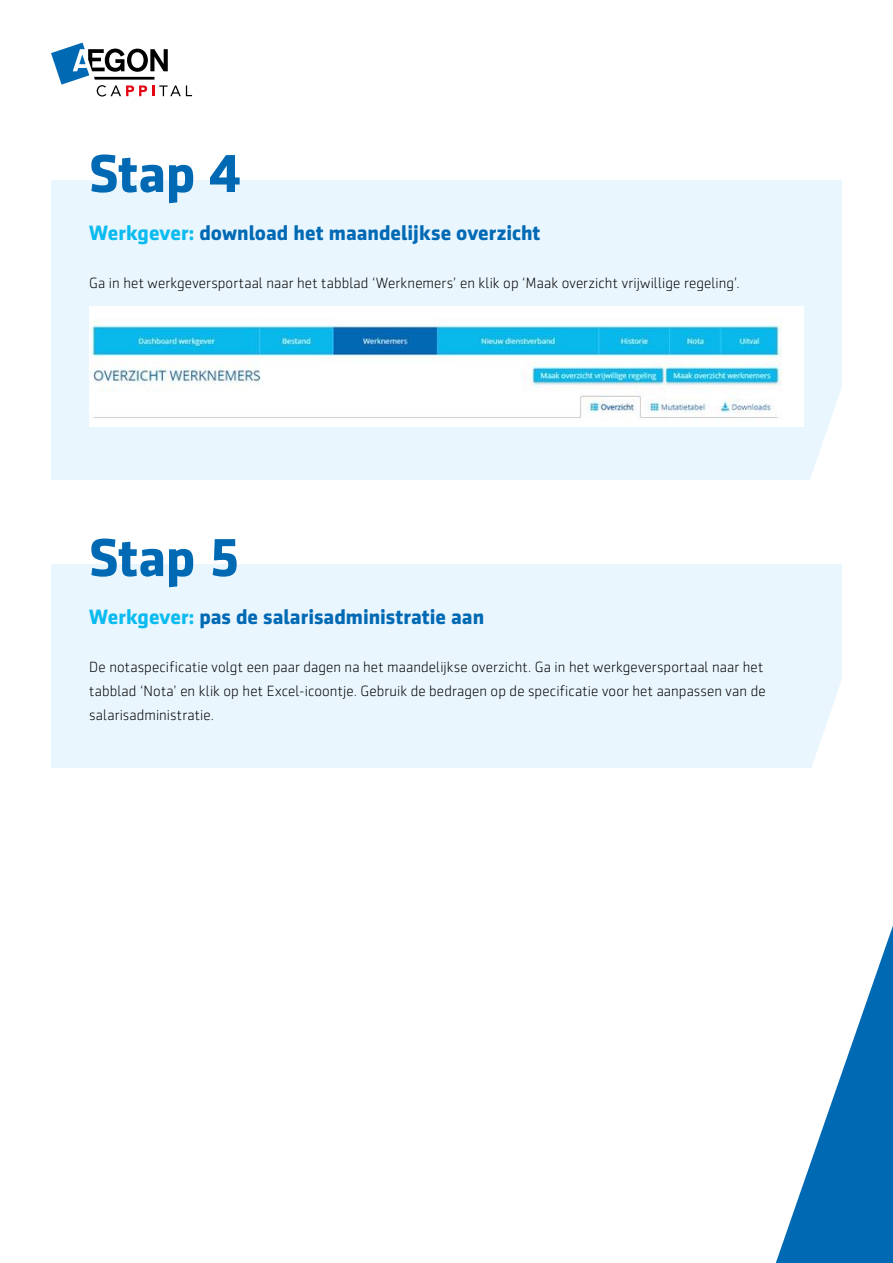
<style>
.page{position:relative;width:893px;height:1263px;background:#fff}
.page>*{position:absolute;margin:0;border:0;box-sizing:border-box;transform-origin:0 0}
.Heading{font:700 54px "Sentico Sans DT";color:#0069b4}
.BODY_kopje_niveau_1{font:700 21px "Sentico Sans DT";color:#0069b4}
.BODY_platte_tekst{font:300 15px/24px "Sentico Sans DT";letter-spacing:.01em;color:#000}
.s1{color:#0bbbef}
</style>
<div class="page">
<svg style="left:51px;top:43px;width:141px;height:54px"></svg>
<svg style="left:776px;top:926px;width:117px;height:337px"></svg>
<div style="left:51px;top:181px;width:791px;height:299px;background:#e9f6fe"></div>
<div style="left:51px;top:565px;width:791px;height:203px;background:#e9f6fe"></div>
<img style="left:89px;top:306px;width:715px;height:120px">
<svg style="left:795px;top:379px;width:47px;height:101px"></svg>
<svg style="left:812px;top:680px;width:30px;height:88px"></svg>
<p class="Heading" style="left:89px;top:142px;width:153px">Stap 4</p>
<p class="BODY_kopje_niveau_1" style="left:89px;top:221px;width:453px"><span class="s1">Werkgever:</span> download het maandelijkse overzicht</p>
<p class="BODY_platte_tekst" style="left:89px;top:271px;width:652px">Ga in het werkgeversportaal naar het tabblad ‘Werknemers’ en klik op ‘Maak overzicht vrijwillige regeling’.</p>
<p class="Heading" style="left:89px;top:526px;width:153px">Stap 5</p>
<p class="BODY_kopje_niveau_1" style="left:89px;top:605px;width:396px"><span class="s1">Werkgever:</span> pas de salarisadministratie aan</p>
<p class="BODY_platte_tekst" style="left:89px;top:655px;width:678px">De notaspecificatie volgt een paar dagen na het maandelijkse overzicht. Ga in het werkgeversportaal naar het tabblad ‘Nota’ en klik op het Excel-icoontje. Gebruik de bedragen op de specificatie voor het aanpassen van de salarisadministratie.</p>
</div>
